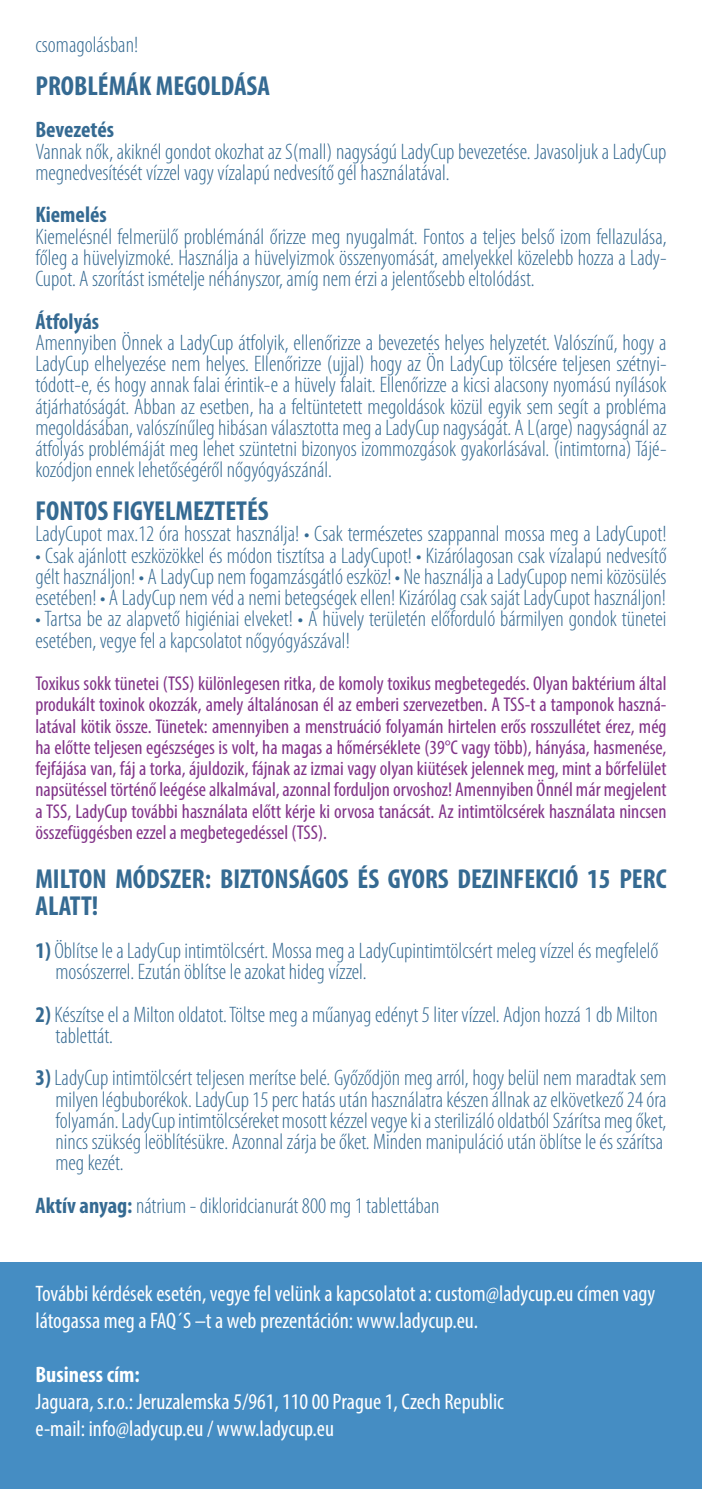
<style>
.page{position:relative;width:702px;height:1489px;background:#fff}
.page>*{position:absolute;margin:0;border:0;box-sizing:border-box;transform-origin:0 0}
.t1{font:700 condensed 27.5px/27.5px "Myriad Pro";color:#356a92}
.t2{font:300 condensed 22.5px/21.2px "Myriad Pro";color:#356a92}
.t3{font:condensed 22.5px/27px "Myriad Pro";color:#fff}
.t4{font:700 condensed 22.5px "Myriad Pro";color:#356a92}
.t5{font:700 condensed 22.5px "Myriad Pro";color:#fff}
.t6{font:condensed 20px/21.2px "Myriad Pro";color:#823489;text-align:justify}
.s1{font-weight:700}
</style>
<div class="page">
<div style="left:0;top:1262px;width:702px;height:226px;background:#458dc3"></div>
<p class="t2" style="left:35px;top:34px;width:104px">csomagolásban!</p>
<p class="t1" style="left:35px;top:71px;width:236px">PROBLÉMÁK MEGOLDÁSA</p>
<p class="t4" style="left:35px;top:116px;width:80px">Bevezetés</p>
<p class="t2" style="left:35px;top:140px;width:632px">Vannak nők, akiknél gondot okozhat az S(mall) nagyságú LadyCup bevezetése. Javasoljuk a LadyCup megnedvesítését vízzel vagy vízalapú nedvesítő gél használatával.</p>
<p class="t4" style="left:35px;top:201px;width:73px">Kiemelés</p>
<p class="t2" style="left:35px;top:225px;width:632px;text-align:justify">Kiemelésnél felmerülő problémánál őrizze meg nyugalmát. Fontos a teljes belső izom fellazulása, főleg a hüvelyizmoké. Használja a hüvelyizmok összenyomását, amelyekkel közelebb hozza a Lady-Cupot. A szorítást ismételje néhányszor, amíg nem érzi a jelentősebb eltolódást.</p>
<p class="t4" style="left:35px;top:307px;width:65px">Átfolyás</p>
<p class="t2" style="left:35px;top:332px;width:632px;text-align:justify">Amennyiben Önnek a LadyCup átfolyik, ellenőrizze a bevezetés helyes helyzetét. Valószínű, hogy a LadyCup elhelyezése nem helyes. Ellenőrizze (ujjal) hogy az Ön LadyCup tölcsére teljesen szétnyi&shy;tódott-e, és hogy annak falai érintik-e a hüvely falait. Ellenőrizze a kicsi alacsony nyomású nyílások átjárhatóságát. Abban az esetben, ha a feltüntetett megoldások közül egyik sem segít a probléma megoldásában, valószínűleg hibásan választotta meg a LadyCup nagyságát. A L(arge) nagyságnál az átfolyás problémáját meg lehet szüntetni bizonyos izommozgások gyakorlásával. (intimtorna) Tájé&shy;kozódjon ennek lehetőségéről nőgyógyászánál.</p>
<p class="t1" style="left:35px;top:496px;width:235px">FONTOS FIGYELMEZTETÉS</p>
<p class="t2" style="left:35px;top:523px;width:632px">LadyCupot max.12 óra hosszat használja! • Csak természetes szappannal mossa meg a LadyCupot!</p>
<p class="t2" style="left:35px;top:544px;width:632px;text-align:justify">• Csak ajánlott eszközökkel és módon tisztítsa a LadyCupot! • Kizárólagosan csak vízalapú nedvesítő gélt használjon! • A LadyCup nem fogamzásgátló eszköz! • Ne használja a LadyCupop nemi közösülés esetében! • A LadyCup nem véd a nemi betegségek ellen! Kizárólag csak saját LadyCupot használjon!</p>
<p class="t2" style="left:35px;top:608px;width:632px">• Tartsa be az alapvető higiéniai elveket! • A hüvely területén előforduló bármilyen gondok tünetei esetében, vegye fel a kapcsolatot nőgyógyászával!</p>
<p class="t6" style="left:35px;top:672px;width:632px">Toxikus sokk tünetei (TSS) különlegesen ritka, de komoly toxikus megbetegedés. Olyan baktérium által produkált toxinok okozzák, amely általánosan él az emberi szervezetben. A TSS-t a tamponok haszná&shy;latával kötik össze. Tünetek: amennyiben a menstruáció folyamán hirtelen erős rosszullétet érez, még ha előtte teljesen egészséges is volt, ha magas a hőmérséklete (39°C vagy több), hányása, hasmenése, fejfájása van, fáj a torka, ájuldozik, fájnak az izmai vagy olyan kiütések jelennek meg, mint a bőrfelület napsütéssel történő leégése alkalmával, azonnal forduljon orvoshoz! Amennyiben Önnél már megjelent a TSS, LadyCup további használata előtt kérje ki orvosa tanácsát. Az intimtölcsérek használata nincsen összefüggésben ezzel a megbetegedéssel (TSS).</p>
<p class="t1" style="left:35px;top:864px;width:632px">MILTON MÓDSZER: BIZTONSÁGOS ÉS GYORS DEZINFEKCIÓ 15 PERC<br>ALATT!</p>
<p class="t2" style="left:55px;top:939px;width:604px;text-indent:-20px"><span class="s1">1)</span> Öblítse le a LadyCup intimtölcsért. Mossa meg a LadyCupintimtölcsért meleg vízzel és megfelelő mosószerrel. Ezután öblítse le azokat hideg vízzel.</p>
<p class="t2" style="left:55px;top:1003px;width:603px;text-indent:-20px"><span class="s1">2)</span> Készítse el a Milton oldatot. Töltse meg a műanyag edényt 5 liter vízzel. Adjon hozzá 1 db Milton tablettát.</p>
<p class="t2" style="left:55px;top:1067px;width:612px;text-indent:-20px"><span class="s1">3)</span> LadyCup intimtölcsért teljesen merítse belé. Győződjön meg arról, hogy belül nem maradtak sem milyen légbuborékok. LadyCup 15 perc hatás után használatra készen állnak az elkövetkező 24 óra folyamán. LadyCup intimtölcséreket mosott kézzel vegye ki a sterilizáló oldatból Szárítsa meg őket, nincs szükség leöblítésükre. Azonnal zárja be őket. Minden manipuláció után öblítse le és szárítsa meg kezét.</p>
<p class="t2" style="left:35px;top:1194px;width:405px"><span class="s1">Aktív anyag:</span> nátrium - dikloridcianurát 800 mg 1 tablettában</p>
<p class="t3" style="left:35px;top:1279px;width:621px">További kérdések esetén, vegye fel velünk a kapcsolatot a: custom@ladycup.eu címen vagy látogassa meg a FAQ´S –t a web prezentáción: www.ladycup.eu.</p>
<p class="t5" style="left:35px;top:1360px;width:106px">Business cím:</p>
<p class="t3" style="left:35px;top:1387px;width:470px">Jaguara, s.r.o.: Jeruzalemska 5/961, 110 00 Prague 1, Czech Republic e-mail: info@ladycup.eu / www.ladycup.eu</p>
</div>
